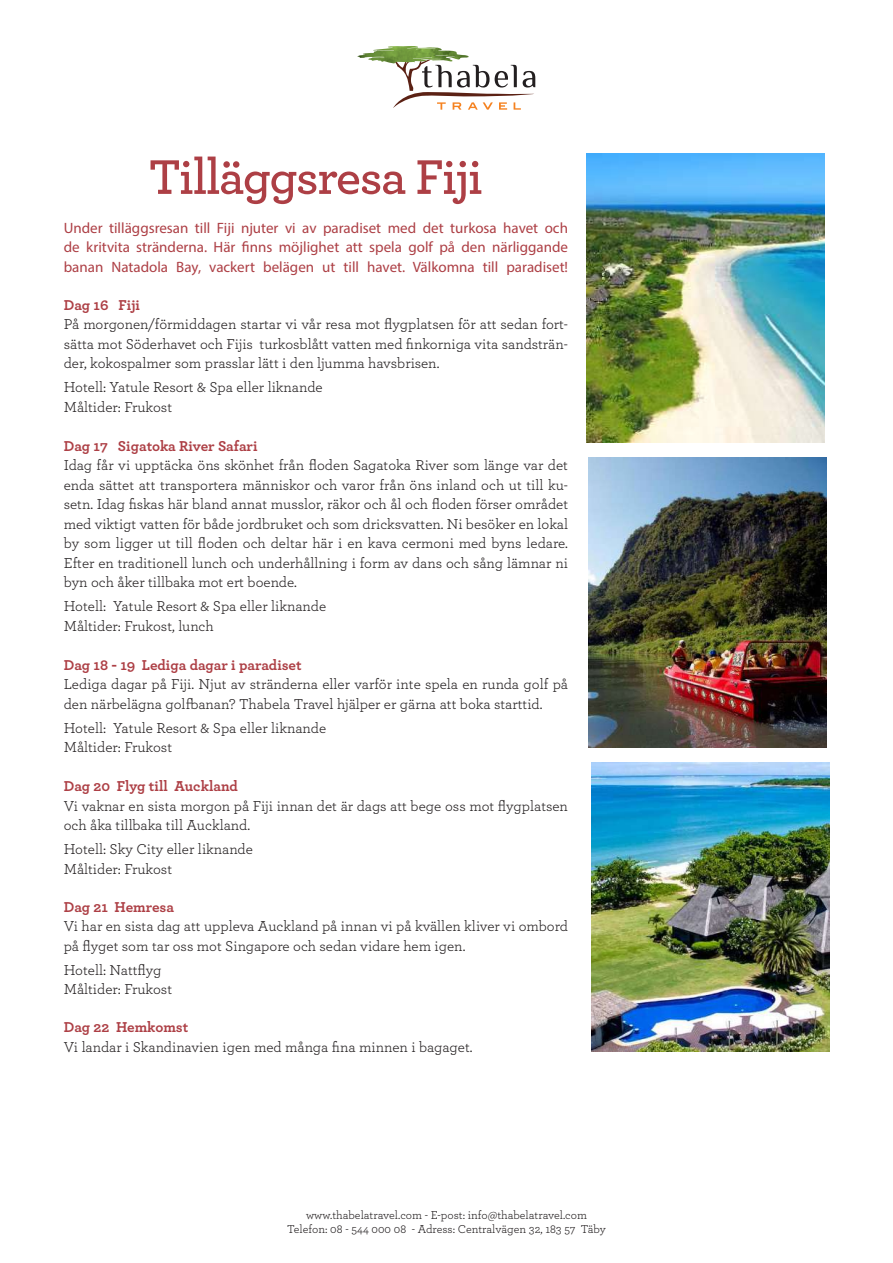
<style>
.page{position:relative;width:893px;height:1263px;background:#fff}
.page>*{position:absolute;margin:0;border:0;box-sizing:border-box;transform-origin:0 0}
.t1{font:600 51px "Archer Pro";letter-spacing:-.035em;color:#ad3f45}
.t2{font:15px/19.5px "Archer Pro";color:#231f20}
.t3{font:15px/19.5px "Myriad Pro";color:#ad3f45;text-align:justify}
.t4{font:700 15px "Archer Pro";letter-spacing:-.005em;color:#ad3f45}
.t5{font:12px/14.4px "Archer Pro";color:#231f20;text-align:center}
</style>
<div class="page">
<img style="left:357px;top:46px;width:61px;height:12px">
<svg style="left:365px;top:47px;width:170px;height:63px"></svg>
<img style="left:586px;top:153px;width:238px;height:289px">
<img style="left:589px;top:458px;width:238px;height:289px">
<img style="left:591px;top:763px;width:238px;height:289px">
<h1 class="t1" style="left:149px;top:139px;width:336px">Tilläggsresa Fiji</h1>
<p class="t3" style="left:64px;top:218px;width:506px">Under tilläggsresan till Fiji njuter vi av paradiset med det turkosa havet och de kritvita stränderna. Här finns möjlighet att spela golf på den närliggande banan Natadola Bay, vackert belägen ut till havet. Välkomna till paradiset!</p>
<p class="t4" style="left:64px;top:293px;width:78px">Dag 16 Fiji</p>
<p class="t2" style="left:64px;top:314px;width:506px;text-align:justify">På morgonen/förmiddagen startar vi vår resa mot flygplatsen för att sedan fort&shy;sätta mot Söderhavet och Fijis turkosblått vatten med finkorniga vita sandsträn&shy;der, kokospalmer som prasslar lätt i den ljumma havsbrisen.</p>
<p class="t2" style="left:64px;top:377px;width:260px">Hotell: Yatule Resort &amp; Spa eller liknande<br>Måltider: Frukost</p>
<p class="t4" style="left:64px;top:434px;width:195px">Dag 17 Sigatoka River Safari</p>
<p class="t2" style="left:64px;top:455px;width:506px;text-align:justify">Idag får vi upptäcka öns skönhet från floden Sagatoka River som länge var det enda sättet att transportera människor och varor från öns inland och ut till ku&shy;setn. Idag fiskas här bland annat musslor, räkor och ål och floden förser området med viktigt vatten för både jordbruket och som dricksvatten. Ni besöker en lokal by som ligger ut till floden och deltar här i en kava cermoni med byns ledare.<br>Efter en traditionell lunch och underhållning i form av dans och sång lämnar ni byn och åker tillbaka mot ert boende.</p>
<p class="t2" style="left:64px;top:596px;width:264px">Hotell: Yatule Resort &amp; Spa eller liknande<br>Måltider: Frukost, lunch</p>
<p class="t4" style="left:64px;top:653px;width:239px">Dag 18 - 19 Lediga dagar i paradiset</p>
<p class="t2" style="left:64px;top:674px;width:506px">Lediga dagar på Fiji. Njut av stränderna eller varför inte spela en runda golf på den närbelägna golfbanan? Thabela Travel hjälper er gärna att boka starttid.</p>
<p class="t2" style="left:64px;top:717px;width:264px">Hotell: Yatule Resort &amp; Spa eller liknande<br>Måltider: Frukost</p>
<p class="t4" style="left:64px;top:774px;width:176px">Dag 20 Flyg till Auckland</p>
<p class="t2" style="left:64px;top:795px;width:506px">Vi vaknar en sista morgon på Fiji innan det är dags att bege oss mot flygplatsen och åka tillbaka till Auckland.</p>
<p class="t2" style="left:64px;top:839px;width:191px">Hotell: Sky City eller liknande<br>Måltider: Frukost</p>
<p class="t4" style="left:64px;top:895px;width:112px">Dag 21 Hemresa</p>
<p class="t2" style="left:64px;top:916px;width:506px">Vi har en sista dag att uppleva Auckland på innan vi på kvällen kliver vi ombord på flyget som tar oss mot Singapore och sedan vidare hem igen.</p>
<p class="t2" style="left:64px;top:959px;width:110px">Hotell: Nattflyg<br>Måltider: Frukost</p>
<p class="t4" style="left:64px;top:1015px;width:126px">Dag 22 Hemkomst</p>
<p class="t2" style="left:64px;top:1036px;width:410px">Vi landar i Skandinavien igen med många fina minnen i bagaget.</p>
<p class="t5" style="left:287px;top:1207px;width:320px">www.thabelatravel.com - E-post: info@thabelatravel.com<br>Telefon: 08 - 544 000 08 - Adress: Centralvägen 32, 183 57 Täby</p>
</div>
